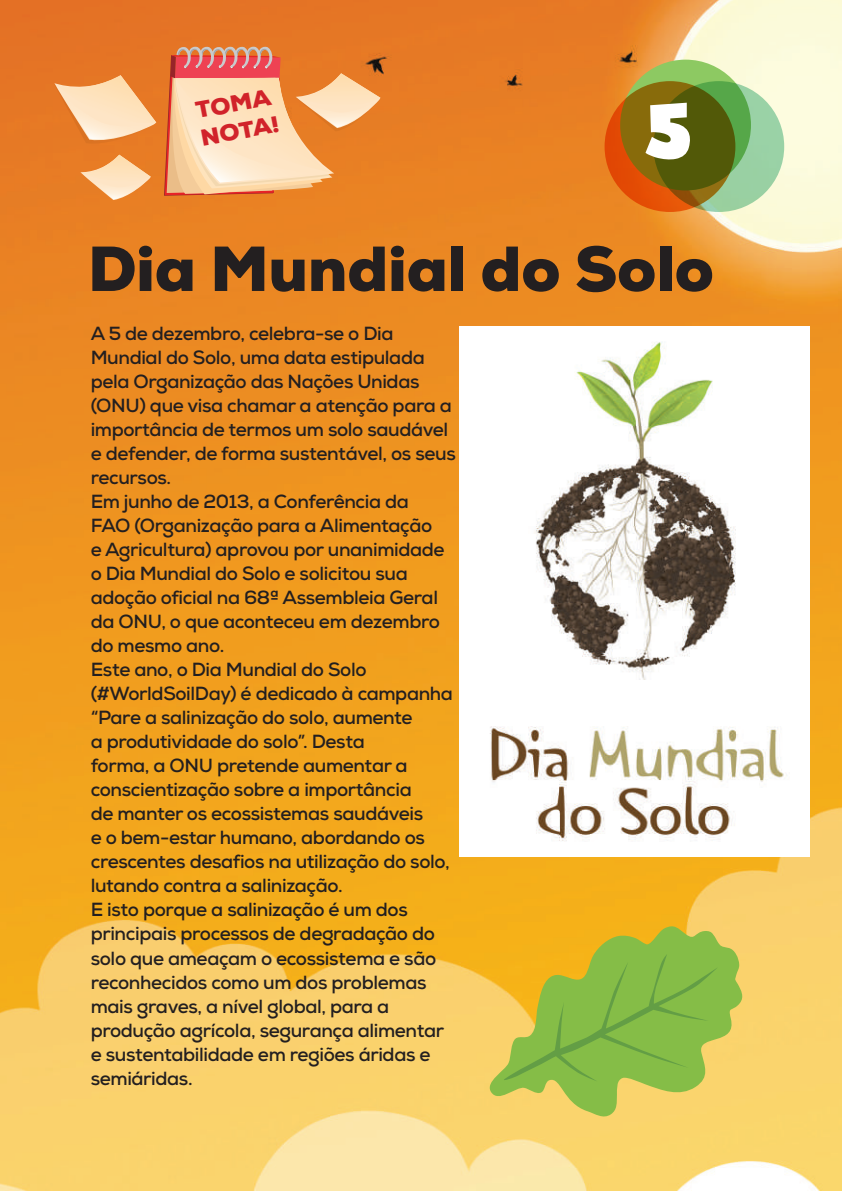
<style>
.page{position:relative;width:842px;height:1191px;background:#fff}
.page>*{position:absolute;margin:0;border:0;box-sizing:border-box;transform-origin:0 0}
.t1{font:65.6px "Wicked Mouse";color:#fff}
.t2{font:900 63.4px "Nexa";color:#231f20}
.t3{font:900 23px/27.6px "Nexa";color:#d1232a}
.t4{font:700 19px/24px "Nexa";letter-spacing:-.02em;color:#231f20}
</style>
<div class="page">
<img style="left:0;top:0;width:842px;height:1191px">
<img style="left:0;top:740px;width:1px;height:451px">
<svg style="left:485px;top:923px;width:260px;height:196px;background:#d8c54f"></svg>
<svg style="left:503px;top:954px;width:215px;height:127px;background:#97bb44"></svg>
<div style="left:620px;top:60px;width:131px;height:130px;background:#8dc962;border-radius:50%"></div>
<svg style="left:653px;top:81px;width:131px;height:131px;background:#86c489"></svg>
<svg style="left:605px;top:81px;width:130px;height:131px;background:#815b08"></svg>
<svg style="left:54px;top:75px;width:102px;height:69px;background:#f2b37b"></svg>
<svg style="left:80px;top:155px;width:71px;height:45px;background:#f2b074"></svg>
<svg style="left:164px;top:46px;width:216px;height:150px;background:#f0ae7b"></svg>
<img style="left:459px;top:327px;width:351px;height:529px">
<p class="t3" style="left:194px;top:97px;width:81px;rotate:-10deg">TOMA<br>NOTA!</p>
<h1 class="t1" style="left:645px;top:77px;width:48px">5</h1>
<h2 class="t2" style="left:88px;top:228px;width:627px">Dia Mundial do Solo</h2>
<p class="t4" style="left:91px;top:322px;width:367px">A 5 de dezembro, celebra-se o Dia Mundial do Solo, uma data estipulada pela Organização das Nações Unidas (ONU) que visa chamar a atenção para a importância de termos um solo saudável e defender, de forma sustentável, os seus recursos.<br>Em junho de 2013, a Conferência da<br>FAO (Organização para a Alimentação<br>e Agricultura) aprovou por unanimidade o Dia Mundial do Solo e solicitou sua adoção oficial na 68ª Assembleia Geral da ONU, o que aconteceu em dezembro do mesmo ano.<br>Este ano, o Dia Mundial do Solo (#WorldSoilDay) é dedicado à campanha “Pare a salinização do solo, aumente<br>a produtividade do solo”. Desta<br>forma, a ONU pretende aumentar a conscientização sobre a importância<br>de manter os ecossistemas saudáveis<br>e o bem-estar humano, abordando os crescentes desafios na utilização do solo, lutando contra a salinização.<br>E isto porque a salinização é um dos principais processos de degradação do solo que ameaçam o ecossistema e são reconhecidos como um dos problemas mais graves, a nível global, para a produção agrícola, segurança alimentar e sustentabilidade em regiões áridas e semiáridas.</p>
</div>
